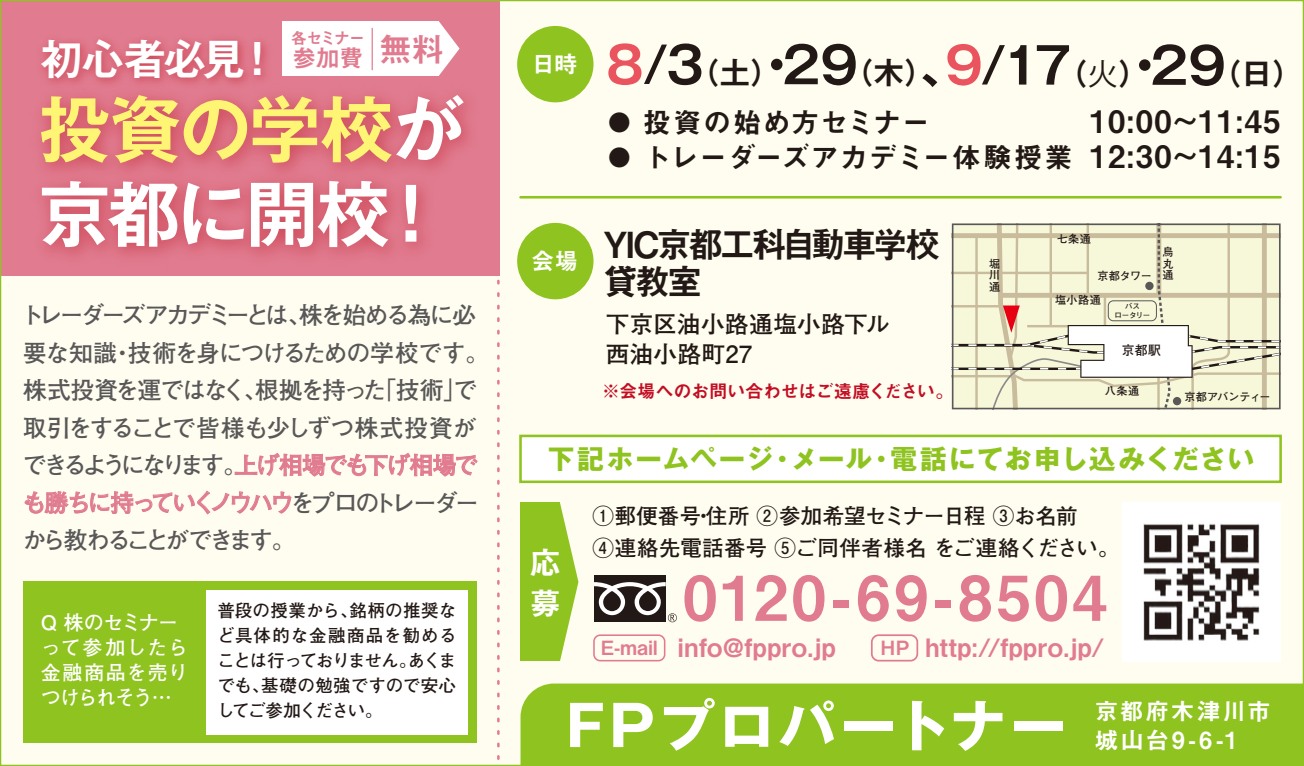
<style>
.page{position:relative;width:1304px;height:766px;background:#fff}
.page>*{position:absolute;margin:0;border:0;box-sizing:border-box;transform-origin:0 0}
.t1{font:700 72px/84.8px "Gothic MB101 Pr 6 N De";letter-spacing:-.03em;color:#fff}
.t2{font:61.75px "Midashi Go Pr 6 N MB31";letter-spacing:.06em;color:#e17b8f}
.t3{font:700 56px "Gothic MB101 Pr 6 N";letter-spacing:.07em;color:#fff}
.t4{font:700 50px "Gothic MB101 Pr 6 N De";color:#221815}
.t5{font:700 41.75px "Gothic MB101 Pr 6 N De";letter-spacing:-.035em;color:#fff}
.t6{font:36px/37.5px "Midashi Go Pr 6 N MB31";letter-spacing:-.095em;color:#221815}
.t7{font:31.25px/40.5px "Midashi Go Pr 6 N MB31";color:#fff}
.t8{font:31px/35.2px "Midashi Go Pr 6 N MB31";letter-spacing:.04em;color:#221815}
.t9{font:28.25px "Midashi Go Pr 6 N MB31";letter-spacing:.02em;color:#221815}
.t10{font:700 26.5px "Gothic MB101 Pr 6 N";letter-spacing:.05em;color:#8fc31f}
.t11{font:25.25px "Midashi Go Pr 6 N MB31";letter-spacing:.015em;color:#e17b8f}
.t12{font:24.25px "Midashi Go Pr 6 N MB31";color:#e17b8f}
.t13{font:700 24px/37.5px "Futo Go B101 Pr 6 N";letter-spacing:-.1em;color:#595757}
.t14{font:23.75px/29.5px "Midashi Go Pr 6 N MB31";letter-spacing:.07em;color:#fff}
.t15{font:700 23.75px/29.5px "Futo Go B101 Pr 6 N";letter-spacing:.01em;color:#221815}
.t16{font:700 21.5px/32.2px "Futo Go B101 Pr 6 N";letter-spacing:.01em;color:#221815}
.t17{font:700 20px/25px "Futo Go B101 Pr 6 N";letter-spacing:.01em;color:#fff}
.t18{font:18.25px "Midashi Go Pr 6 N MB31";letter-spacing:-.025em;color:#c30d23}
.t19{font:700 17.5px/25px "Futo Go B101 Pr 6 N";letter-spacing:-.015em;color:#221815;text-align:justify}
.t20{font:16px "Midashi Go Pr 6 N MB31";letter-spacing:-.085em;color:#e17b8f}
.t21{font:700 12.75px "Futo Go B101 Pr 6 N";color:#221815}
.t22{font:700 11px/11.2px "Futo Go B101 Pr 6 N";letter-spacing:.015em;color:#221815;text-align:justify}
.t23{font:700 11px "Futo Go B101 Pr 6 N";letter-spacing:-.015em;color:#221815}
.t24{font:700 7.5px/8.2px "Futo Go B101 Pr 6 N";letter-spacing:-.04em;color:#221815;text-align:center}
.s1{color:#fff574}
.s2{color:#e17b8f}
.s3{color:#ea545e}
.s4{font-size:30px}
.s5{font-family:"Koz Go Pr 6 N";font-weight:400;font-size:30px}
.s6{font-size:22.5px}
.s7{font-size:19.75px}
</style>
<div class="page">
<div style="left:0;top:0;width:1304px;height:765px;background:#fefdf0"></div>
<div style="left:0;top:0;width:500px;height:275px;background:#e17b8f"></div>
<div style="left:519px;top:434px;width:763px;height:49px;background:#fff;border:3px solid #8fc31f"></div>
<img style="left:42px;top:27px;width:241px;height:48px">
<img style="left:21px;top:75px;width:468px;height:201px">
<div style="left:283px;top:21px;width:156px;height:55px;background:#fff"></div>
<svg style="left:439px;top:21px;width:21px;height:55px"></svg>
<hr style="left:372px;top:28px;width:1px;height:42px;background:#e17b8f">
<div style="left:23px;top:581px;width:453px;height:161px;background:#8fc31f"></div>
<svg style="left:235px;top:453px;width:243px;height:23px"></svg>
<svg style="left:24px;top:490px;width:268px;height:24px"></svg>
<div style="left:206px;top:589px;width:262px;height:145px;background:#fff"></div>
<div style="left:517px;top:26px;width:76px;height:76px;background:#8fc31f;border-radius:50%"></div>
<div style="left:517px;top:223px;width:76px;height:76px;background:#8fc31f;border-radius:50%"></div>
<hr style="left:520px;top:196px;width:761px;height:2px;background:#8fc31f">
<svg style="left:497px;top:275px;width:3px;height:490px"></svg>
<div style="left:520px;top:502px;width:40px;height:159px;background:#8fc31f"></div>
<svg style="left:560px;top:503px;width:18px;height:158px"></svg>
<div style="left:594px;top:574px;width:72px;height:47px;background:#221815"></div>
<svg style="left:594px;top:582px;width:83px;height:40px"></svg>
<div style="left:593px;top:634px;width:72px;height:27px;border:2px solid #e17b8f;border-radius:6px"></div>
<div style="left:871px;top:634px;width:47px;height:27px;border:2px solid #e17b8f;border-radius:7px"></div>
<img style="left:1122px;top:502px;width:159px;height:159px">
<div style="left:520px;top:683px;width:784px;height:82px;background:#8fc31f"></div>
<svg style="left:952px;top:223px;width:329px;height:186px;background:#e7e5cb"></svg>
<p class="t20" style="left:291px;top:25px;width:76px">各セミナー</p>
<p class="t12" style="left:292px;top:39px;width:154px">参加費 <sup>無料</sup></p>
<h3 class="t5" style="left:41px;top:24px;width:239px">初心者必見！</h3>
<h1 class="t1" style="left:39px;top:84px;width:427px"><span class="s1">投資の学校</span>が京都に開校！</h1>
<p class="t13" style="left:21px;top:295px;width:470px">トレーダーズアカデミーとは、株を始める為に必要な知識・技術を身につけるための学校です。株式投資を運ではなく、根拠を持った「技術」で取引をすることで皆様も少しずつ株式投資ができるようになります。<span class="s2">上げ相場でも下げ相場でも勝ちに持っていくノウハウ</span>をプロのトレーダーから教わることができます。</p>
<p class="t17" style="left:41px;top:609px;width:149px">Q 株のセミナーって参加したら金融商品を売りつけられそう…</p>
<p class="t19" style="left:217px;top:597px;width:241px">普段の授業から、銘柄の推奨など具体的な金融商品を勧めることは行っておりません。あくまでも、基礎の勉強ですので安心してご参加ください。</p>
<p class="t14" style="left:531px;top:48px;width:48px">日時</p>
<p class="t14" style="left:531px;top:245px;width:49px">会場</p>
<h3 class="t4" style="left:606px;top:24px;width:698px"><span class="s3">8</span>/3<span class="s4">（土）</span>•29<span class="s4">（木）</span>、<span class="s3">9</span>/17<span class="s4">（</span><span class="s5">火</span><span class="s4">）</span>•29<span class="s4">（日）</span></h3>
<p class="t9" style="left:608px;top:99px;width:323px"><span class="s6">●</span> 投資の始め方セミナー</p>
<p class="t9" style="left:608px;top:134px;width:466px"><span class="s6">●</span> トレーダーズアカデミー体験授業</p>
<p class="t8" style="left:1090px;top:102px;width:192px">10:00～11:45<br>12:30～14:15</p>
<h3 class="t6" style="left:603px;top:224px;width:339px">YIC京都工科自動車学校貸教室</h3>
<p class="t15" style="left:606px;top:308px;width:285px">下京区油小路通塩小路下ル西油小路町27</p>
<p class="t18" style="left:602px;top:376px;width:353px">※会場へのお問い合わせはご遠慮ください。</p>
<p class="t22" style="left:989px;top:258px;width:12px">堀川通</p>
<p class="t22" style="left:1057px;top:232px;width:36px">七条通</p>
<p class="t22" style="left:1097px;top:270px;width:56px">京都タワー</p>
<p class="t22" style="left:1055px;top:293px;width:47px">塩小路通</p>
<p class="t24" style="left:1115px;top:302px;width:37px">バス<br>ロータリー</p>
<p class="t22" style="left:1163px;top:246px;width:12px">烏丸通</p>
<p class="t21" style="left:1122px;top:340px;width:41px">京都駅</p>
<p class="t22" style="left:1105px;top:384px;width:36px">八条通</p>
<p class="t23" style="left:1185px;top:388px;width:88px">京都アバンティー</p>
<p class="t10" style="left:548px;top:437px;width:708px">下記ホームページ・メール・電話にてお申し込みください</p>
<h3 class="t7" style="left:530px;top:540px;width:31px">応募</h3>
<p class="t16" style="left:593px;top:498px;width:529px">①郵便番号・住所 ②参加希望セミナー日程 ③お名前<br>④連絡先電話番号 ⑤ご同伴者様名 をご連絡ください。</p>
<h2 class="t2" style="left:683px;top:548px;width:425px">0120-69-8504</h2>
<p class="t11" style="left:601px;top:627px;width:237px"><span class="s7">E-mail</span>　 info@fppro.jp</p>
<p class="t11" style="left:880px;top:627px;width:225px"><span class="s7">HP</span> http://fppro.jp/</p>
<h3 class="t3" style="left:566px;top:679px;width:501px">FPプロパートナー</h3>
<p class="t14" style="left:1095px;top:695px;width:178px">京都府木津川市城山台9-6-1</p>
</div>
